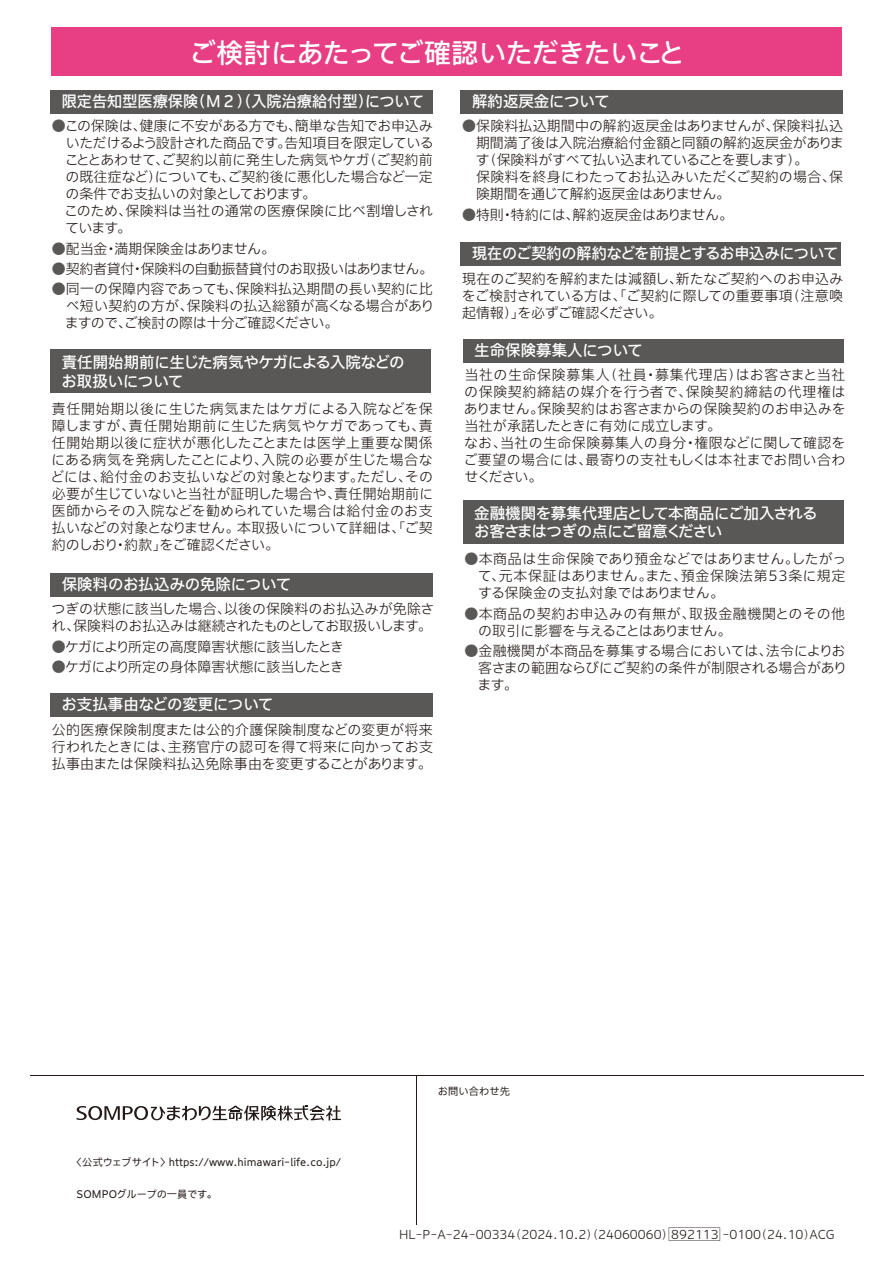
<style>
.page{position:relative;width:893px;height:1263px;background:#fff}
.page>*{position:absolute;margin:0;border:0;box-sizing:border-box;transform-origin:0 0}
.t1{font:500 27px "Iwa UCDA Goth Std";letter-spacing:-.03em;color:#fff}
.t2{font:500 15.45px/18.6px "Iwa UCDA Goth Std";letter-spacing:-.01em;color:#fff}
.t3{font:300 13.95px/17.1px "Iwa UCDA Goth Std";color:#231916}
.t4{font:300 13.95px/17.1px "Iwa UCDA Goth Std";letter-spacing:.025em;color:#231916}
.t5{font:300 13.95px/17.1px "Iwa UCDA Goth Std";letter-spacing:.02em;color:#231916}
.t6{font:300 13.95px "Iwa UCDA Goth Std";letter-spacing:-.02em;color:#231916}
.t7{font:300 12px "Iwa UCDA Goth Std";color:#231916}
.t8{font:100 10.2px "Iwa UCDA Goth Std";color:#231916}
.s1{color:#595857}
</style>
<div class="page">
<div style="left:51px;top:28px;width:790px;height:48px;background:#e73e84"></div>
<div style="left:50px;top:573px;width:383px;height:23px;background:#595857"></div>
<div style="left:50px;top:90px;width:383px;height:23px;background:#595857"></div>
<div style="left:461px;top:90px;width:382px;height:23px;background:#595857"></div>
<div style="left:463px;top:339px;width:380px;height:23px;background:#595857"></div>
<div style="left:463px;top:500px;width:381px;height:43px;background:#595857"></div>
<div style="left:50px;top:349px;width:381px;height:44px;background:#595857"></div>
<div style="left:50px;top:693px;width:383px;height:24px;background:#595857"></div>
<div style="left:461px;top:242px;width:380px;height:24px;background:#595857"></div>
<svg style="left:669px;top:1227px;width:51px;height:14px"></svg>
<hr style="left:416px;top:1076px;width:1px;height:149px;background:#231916">
<hr style="left:30px;top:1075px;width:833px;height:1px;background:#231916">
<svg style="left:77px;top:1106px;width:264px;height:14px"></svg>
<h1 class="t1" style="left:189px;top:33px;width:497px">ご検討にあたってご確認いただきたいこと</h1>
<p class="t2" style="left:62px;top:91px;width:364px">限定告知型医療保険（Ｍ２）（入院治療給付型）について</p>
<p class="t3" style="left:64px;top:117px;width:371px;text-indent:-13px"><span class="s1">●</span>この保険は、健康に不安がある方でも、簡単な告知でお申込みいただけるよう設計された商品です。告知項目を限定していることとあわせて、ご契約以前に発生した病気やケガ（ご契約前の既往症など）についても、ご契約後に悪化した場合など一定の条件でお支払いの対象としております。<br>このため、保険料は当社の通常の医療保険に比べ割増しされています。</p>
<p class="t3" style="left:52px;top:239px;width:225px"><span class="s1">●</span>配当金・満期保険金はありません。</p>
<p class="t6" style="left:52px;top:259px;width:383px"><span class="s1">●</span>契約者貸付・保険料の自動振替貸付のお取扱いはありません。</p>
<p class="t3" style="left:65px;top:279px;width:371px;text-indent:-13px"><span class="s1">●</span>同一の保障内容であっても、保険料払込期間の長い契約に比べ短い契約の方が、保険料の払込総額が高くなる場合がありますので、ご検討の際は十分ご確認ください。</p>
<p class="t2" style="left:61px;top:352px;width:345px">責任開始期前に生じた病気やケガによる入院などのお取扱いについて</p>
<p class="t3" style="left:50px;top:399px;width:385px;text-align:justify">責任開始期以後に生じた病気またはケガによる入院などを保障しますが、責任開始期前に生じた病気やケガであっても、責任開始期以後に症状が悪化したことまたは医学上重要な関係にある病気を発病したことにより、入院の必要が生じた場合などには、給付金のお支払いなどの対象となります。ただし、その必要が生じていないと当社が証明した場合や、責任開始期前に医師からその入院などを勧められていた場合は給付金のお支払いなどの対象となりません。本取扱いについて詳細は、「ご契約のしおり・約款」をご確認ください。</p>
<p class="t2" style="left:62px;top:574px;width:231px">保険料のお払込みの免除について</p>
<p class="t3" style="left:52px;top:600px;width:384px">つぎの状態に該当した場合、以後の保険料のお払込みが免除され、保険料のお払込みは継続されたものとしてお取扱いします。</p>
<p class="t3" style="left:52px;top:637px;width:294px"><span class="s1">●</span>ケガにより所定の高度障害状態に該当したとき</p>
<p class="t3" style="left:52px;top:657px;width:294px"><span class="s1">●</span>ケガにより所定の身体障害状態に該当したとき</p>
<p class="t2" style="left:61px;top:694px;width:213px">お支払事由などの変更について</p>
<p class="t3" style="left:52px;top:720px;width:383px;text-align:justify">公的医療保険制度または公的介護保険制度などの変更が将来行われたときには、主務官庁の認可を得て将来に向かってお支払事由または保険料払込免除事由を変更することがあります。</p>
<p class="t2" style="left:472px;top:91px;width:139px">解約返戻金について</p>
<p class="t3" style="left:476px;top:117px;width:369px;text-indent:-14px"><span class="s1">●</span>保険料払込期間中の解約返戻金はありませんが、保険料払込期間満了後は入院治療給付金額と同額の解約返戻金があります（保険料がすべて払い込まれていることを要します）。<br>保険料を終身にわたってお払込みいただくご契約の場合、保険期間を通じて解約返戻金はありません。</p>
<p class="t3" style="left:462px;top:205px;width:273px"><span class="s1">●</span>特則・特約には、解約返戻金はありません。</p>
<p class="t2" style="left:472px;top:243px;width:368px">現在のご契約の解約などを前提とするお申込みについて</p>
<p class="t3" style="left:462px;top:269px;width:383px;text-align:justify">現在のご契約を解約または減額し、新たなご契約へのお申込みをご検討されている方は、「ご契約に際しての重要事項（注意喚起情報）」を必ずご確認ください。</p>
<p class="t2" style="left:474px;top:340px;width:170px">生命保険募集人について</p>
<p class="t4" style="left:463px;top:366px;width:384px">当社の生命保険募集人（社員・募集代理店）はお客さまと当社の保険契約締結の媒介を行う者で、保険契約締結の代理権はありません。保険契約はお客さまからの保険契約のお申込みを当社が承諾したときに有効に成立します。<br>なお、当社の生命保険募集人の身分・権限などに関して確認をご要望の場合には、最寄りの支社もしくは本社までお問い合わせください。</p>
<p class="t2" style="left:474px;top:503px;width:345px">金融機関を募集代理店として本商品にご加入されるお客さまはつぎの点にご留意ください</p>
<p class="t3" style="left:478px;top:550px;width:370px;text-align:justify;text-indent:-13px"><span class="s1">●</span>本商品は生命保険であり預金などではありません。したがって、元本保証はありません。また、預金保険法第53条に規定する保険金の支払対象ではありません。</p>
<p class="t5" style="left:478px;top:604px;width:369px;text-indent:-14px"><span class="s1">●</span>本商品の契約お申込みの有無が、取扱金融機関とのその他の取引に影響を与えることはありません。</p>
<p class="t3" style="left:477px;top:641px;width:371px;text-indent:-13px"><span class="s1">●</span>金融機関が本商品を募集する場合においては、法令によりお客さまの範囲ならびにご契約の条件が制限される場合があります。</p>
<p class="t8" style="left:71px;top:1154px;width:271px">〈公式ウェブサイト〉https://www.himawari-life.co.jp/</p>
<p class="t8" style="left:77px;top:1186px;width:142px">SOMPOグループの一員です。</p>
<p class="t8" style="left:438px;top:1084px;width:74px">お問い合わせ先</p>
<p class="t7" style="left:399px;top:1226px;width:437px">HL-P-A-24-00334（2024.10.2）（24060060）892113 -0100（24.10）ACG</p>
</div>
